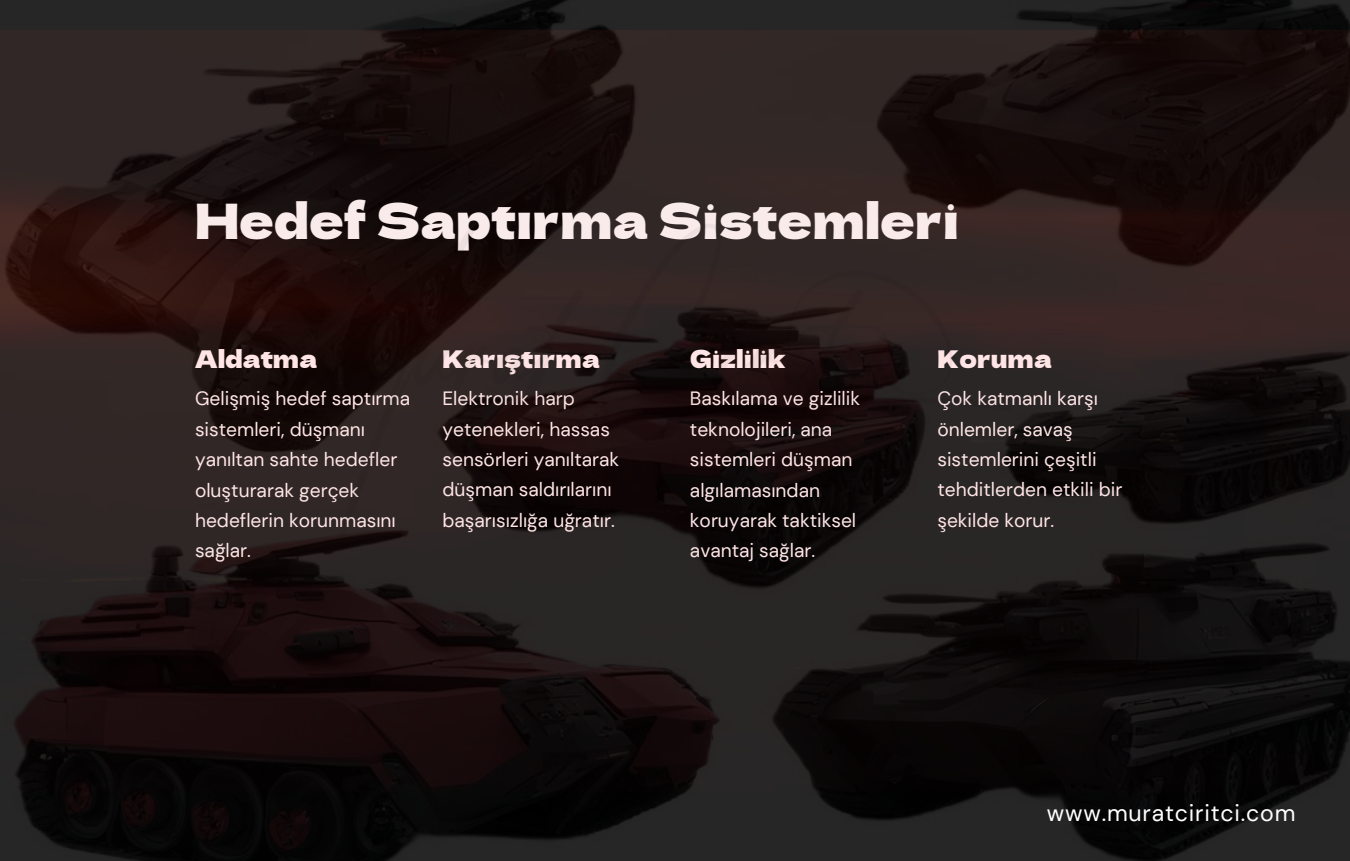
<style>
.page{position:relative;width:1350px;height:861px;background:#fff}
.page>*{position:absolute;margin:0;border:0;box-sizing:border-box;transform-origin:0 0}
.t1{font:48px "Dela Gothic One";color:#faebeb}
.t2{font:24px "Dela Gothic One";color:#ffe5e5}
.t3{font:23.1px "DM Sans";letter-spacing:.035em;color:#fff}
.t4{font:19.2px/30.3px "DM Sans";color:#ffe5e5}
</style>
<div class="page">
<img style="left:0;top:0;width:1350px;height:861px">
<img style="left:270px;top:0;width:756px;height:756px">
<p class="t1" style="left:195px;top:183px;width:761px">Hedef Saptırma Sistemleri</p>
<p class="t2" style="left:195px;top:340px;width:124px">Aldatma</p>
<p class="t2" style="left:442px;top:340px;width:159px">Karıştırma</p>
<h1 class="t2" style="left:690px;top:340px;width:97px">Gizlilik</h1>
<h2 class="t2" style="left:937px;top:340px;width:116px">Koruma</h2>
<h2 class="t4" style="left:195px;top:383px;width:217px">Gelişmiş hedef saptırma sistemleri, düşmanı yanıltan sahte hedefler oluşturarak gerçek hedeflerin korunmasını sağlar.</h2>
<p class="t4" style="left:442px;top:383px;width:178px">Elektronik harp yetenekleri, hassas sensörleri yanıltarak düşman saldırılarını başarısızlığa uğratır.</p>
<p class="t4" style="left:690px;top:383px;width:172px">Baskılama ve gizlilik teknolojileri, ana sistemleri düşman algılamasından koruyarak taktiksel avantaj sağlar.</p>
<h2 class="t4" style="left:937px;top:383px;width:186px">Çok katmanlı karşı önlemler, savaş sistemlerini çeşitli tehditlerden etkili bir şekilde korur.</h2>
<p class="t3" style="left:1047px;top:798px;width:250px">www.muratciritci.com</p>
</div>
